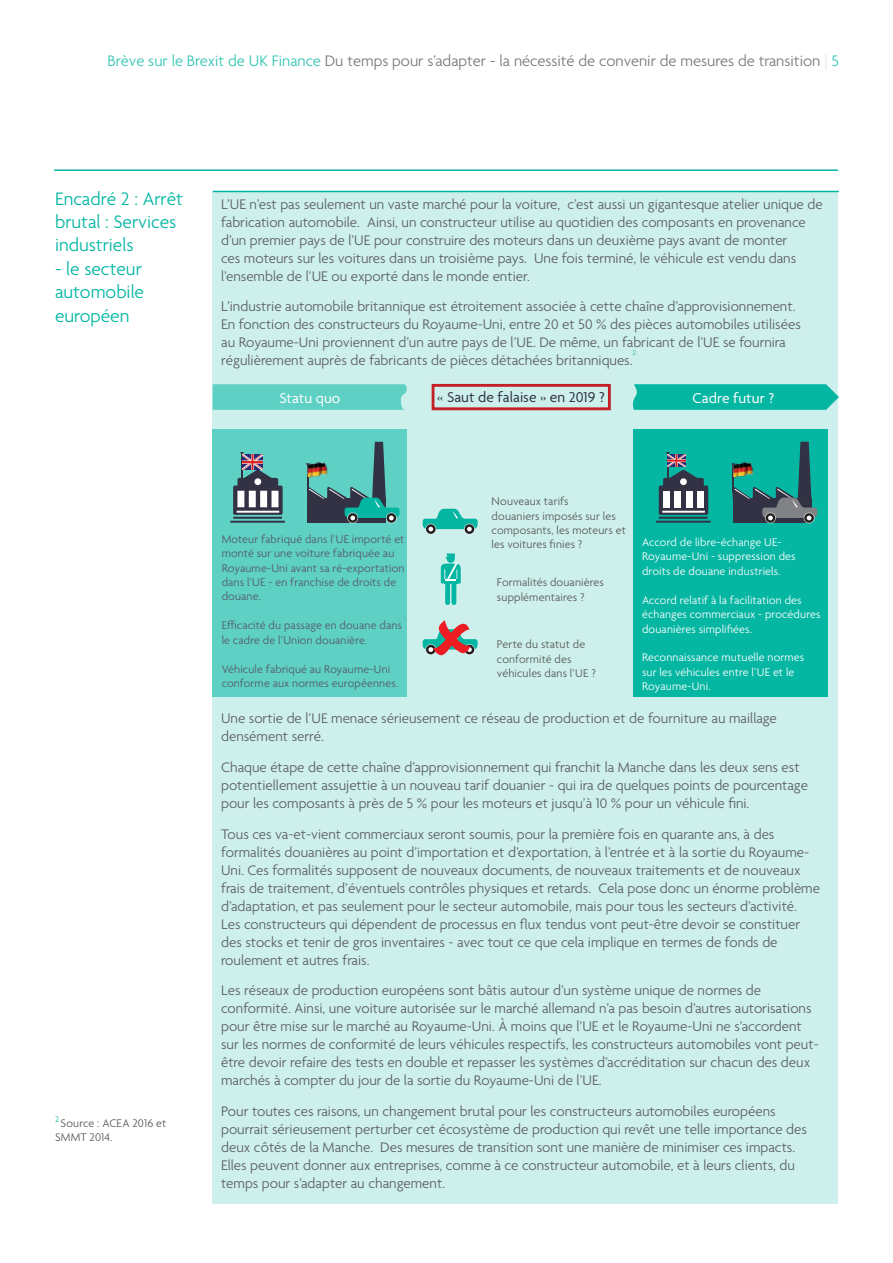
<style>
.page{position:relative;width:893px;height:1263px;background:#fff}
.page>*{position:absolute;margin:0;border:0;box-sizing:border-box;transform-origin:0 0}
.Sub_heading{font:300 19.5px/23.4px "Agenda";color:#00b6a3}
.t1{font:300 16.5px "Agenda";color:#797978}
.Box_text_-_full_out{font:15.45px "Agenda";letter-spacing:.005em;color:#333345}
.Box_text_-_full_out-2{font:15.45px "Agenda";letter-spacing:.005em;color:#fff}
.Body_text{font:300 15px/18px "Agenda";color:#5c5c69}
.Paragraph_Style_2{font:300 12px/14.4px "Agenda";letter-spacing:.015em;color:#565966}
.Paragraph_Style_2-2{font:300 12px/14.4px "Agenda";letter-spacing:.01em;color:#fff}
.Box_text_-_full_out-3{font:300 12px/14.4px "Agenda";letter-spacing:.01em;color:#575756}
.Body_text-2{font:7.05px "Arial";color:#55c1b2}
.s1{color:#33c5b5}
.s2{color:#e4e4e4}
</style>
<div class="page">
<hr style="left:55px;top:169px;width:783px;height:2px;background:#00b6a3">
<div style="left:213px;top:192px;width:625px;height:1011px;background:#cdf0ec"></div>
<div style="left:213px;top:429px;width:194px;height:268px;background:#5ed0c4"></div>
<div style="left:633px;top:429px;width:194px;height:268px;background:#05b6a2"></div>
<div style="left:307px;top:498px;width:79px;height:25px;background:#323244"></div>
<svg style="left:233px;top:485px;width:50px;height:30px"></svg>
<div style="left:237px;top:478px;width:41px;height:15px;background:#323244;border-radius:2px"></div>
<svg style="left:243px;top:470px;width:32px;height:10px"></svg>
<hr style="left:237px;top:511px;width:42px;height:2px;background:#fff">
<svg style="left:230px;top:517px;width:55px;height:6px"></svg>
<div style="left:254px;top:478px;width:7px;height:7px;background:#fff;border-radius:50%"></div>
<div style="left:271px;top:491px;width:7px;height:16px;background:#fff"></div>
<div style="left:237px;top:491px;width:7px;height:16px;background:#fff"></div>
<div style="left:249px;top:491px;width:7px;height:16px;background:#fff"></div>
<div style="left:260px;top:491px;width:7px;height:16px;background:#fff"></div>
<hr style="left:241px;top:452px;width:2px;height:29px;background:#323244">
<img style="left:243px;top:455px;width:19px;height:14px">
<div style="left:733px;top:498px;width:78px;height:25px;background:#323244"></div>
<div style="left:659px;top:485px;width:49px;height:30px;background:#323244;border-radius:2px"></div>
<div style="left:663px;top:478px;width:41px;height:15px;background:#323244;border-radius:2px"></div>
<hr style="left:662px;top:511px;width:43px;height:2px;background:#fff">
<svg style="left:656px;top:517px;width:55px;height:6px"></svg>
<div style="left:680px;top:478px;width:7px;height:7px;background:#fff;border-radius:50%"></div>
<div style="left:697px;top:491px;width:7px;height:16px;background:#fff"></div>
<div style="left:663px;top:491px;width:7px;height:16px;background:#fff"></div>
<div style="left:674px;top:491px;width:7px;height:16px;background:#fff"></div>
<div style="left:686px;top:491px;width:7px;height:16px;background:#fff"></div>
<svg style="left:666px;top:452px;width:34px;height:29px"></svg>
<img style="left:668px;top:454px;width:17px;height:13px">
<svg style="left:213px;top:384px;width:194px;height:26px;background:#61d1c5"></svg>
<svg style="left:632px;top:384px;width:207px;height:26px;background:#10b9a6"></svg>
<div style="left:387px;top:513px;width:9px;height:10px;border:2px solid #231f20;border-radius:50%"></div>
<svg style="left:347px;top:513px;width:11px;height:10px"></svg>
<div style="left:348px;top:513px;width:10px;height:10px;border:2px solid #231f20;border-radius:50%"></div>
<svg style="left:306px;top:442px;width:94px;height:76px"></svg>
<div style="left:466px;top:525px;width:7px;height:8px;background:#fff;border-radius:50%"></div>
<div style="left:465px;top:524px;width:9px;height:10px;border:2px solid #231f20;border-radius:50%"></div>
<svg style="left:425px;top:524px;width:11px;height:10px"></svg>
<div style="left:426px;top:524px;width:10px;height:10px;border:2px solid #231f20;border-radius:50%"></div>
<svg style="left:423px;top:509px;width:55px;height:20px"></svg>
<div style="left:804px;top:513px;width:10px;height:10px;border:2px solid #231f20;border-radius:50%"></div>
<div style="left:765px;top:513px;width:11px;height:10px;background:#7b7879;border-radius:50%"></div>
<div style="left:767px;top:514px;width:7px;height:8px;background:#fff;border-radius:50%"></div>
<div style="left:766px;top:513px;width:9px;height:10px;border:2px solid #231f20;border-radius:50%"></div>
<svg style="left:731px;top:442px;width:86px;height:76px"></svg>
<svg style="left:441px;top:553px;width:20px;height:52px"></svg>
<div style="left:432px;top:384px;width:179px;height:26px;border:3px solid #c32027"></div>
<hr style="left:213px;top:191px;width:625px;height:1px;background:#00b6a3">
<svg style="left:423px;top:629px;width:55px;height:26px"></svg>
<p class="t1" style="left:107px;top:52px;width:733px"><span class="s1">Brève sur le Brexit de UK Finance</span> Du temps pour s’adapter - la nécessité de convenir de mesures de transition <span class="s2">|</span> <span class="s1">5</span></p>
<p class="Sub_heading" style="left:55px;top:188px;width:129px">Encadré 2 : Arrêt brutal : Services industriels</p>
<p class="Sub_heading" style="left:55px;top:258px;width:91px;text-align:justify">- le secteur automobile européen</p>
<p class="Box_text_-_full_out-3" style="left:55px;top:1117px;width:113px"><sup>2</sup> Source : ACEA 2016 et<br>SMMT 2014.</p>
<p class="Body_text" style="left:221px;top:196px;width:603px">L’UE n’est pas seulement un vaste marché pour la voiture, c’est aussi un gigantesque atelier unique de fabrication automobile. Ainsi, un constructeur utilise au quotidien des composants en provenance d’un premier pays de l’UE pour construire des moteurs dans un deuxième pays avant de monter<br>ces moteurs sur les voitures dans un troisième pays. Une fois terminé, le véhicule est vendu dans l’ensemble de l’UE ou exporté dans le monde entier.</p>
<p class="Body_text" style="left:221px;top:298px;width:581px">L’industrie automobile britannique est étroitement associée à cette chaîne d’approvisionnement.<br>En fonction des constructeurs du Royaume-Uni, entre 20 et 50 % des pièces automobiles utilisées au Royaume-Uni proviennent d’un autre pays de l’UE. De même, un fabricant de l’UE se fournira régulièrement auprès de fabricants de pièces détachées britanniques.</p>
<p class="Body_text-2" style="left:633px;top:348px;width:5px">2</p>
<p class="Box_text_-_full_out-2" style="left:280px;top:390px;width:62px">Statu quo</p>
<p class="Box_text_-_full_out" style="left:437px;top:388px;width:169px">« Saut de falaise » en 2019 ?</p>
<p class="Box_text_-_full_out-2" style="left:693px;top:390px;width:83px">Cadre futur ?</p>
<p class="Paragraph_Style_2" style="left:222px;top:532px;width:184px">Moteur fabriqué dans l’UE importé et monté sur une voiture fabriquée au<br>Royaume-Uni avant sa ré-exportation dans l’UE - en franchise de droits de douane.</p>
<p class="Paragraph_Style_2" style="left:222px;top:619px;width:182px">Efficacité du passage en douane dans le cadre de l’Union douanière.</p>
<p class="Paragraph_Style_2" style="left:222px;top:662px;width:178px">Véhicule fabriqué au Royaume-Uni conforme aux normes européennes.</p>
<p class="Box_text_-_full_out-3" style="left:492px;top:495px;width:136px">Nouveaux tarifs<br>douaniers imposés sur les composants, les moteurs et les voitures finies ?</p>
<p class="Box_text_-_full_out-3" style="left:497px;top:576px;width:108px">Formalités douanières supplémentaires ?</p>
<p class="Box_text_-_full_out-3" style="left:497px;top:638px;width:100px">Perte du statut de conformité des véhicules dans l’UE ?</p>
<p class="Paragraph_Style_2-2" style="left:642px;top:536px;width:155px">Accord de libre-échange UE-<br>Royaume-Uni - suppression des droits de douane industriels.</p>
<p class="Paragraph_Style_2-2" style="left:642px;top:593px;width:180px">Accord relatif à la facilitation des échanges commerciaux - procédures douanières simplifiées.</p>
<p class="Paragraph_Style_2-2" style="left:642px;top:651px;width:164px">Reconnaissance mutuelle normes sur les véhicules entre l’UE et le<br>Royaume-Uni.</p>
<p class="Body_text" style="left:221px;top:710px;width:557px">Une sortie de l’UE menace sérieusement ce réseau de production et de fourniture au maillage densément serré.</p>
<p class="Body_text" style="left:221px;top:759px;width:588px">Chaque étape de cette chaîne d’approvisionnement qui franchit la Manche dans les deux sens est potentiellement assujettie à un nouveau tarif douanier - qui ira de quelques points de pourcentage pour les composants à près de 5 % pour les moteurs et jusqu’à 10 % pour un véhicule fini.</p>
<p class="Body_text" style="left:221px;top:826px;width:600px">Tous ces va-et-vient commerciaux seront soumis, pour la première fois en quarante ans, à des formalités douanières au point d’importation et d’exportation, à l’entrée et à la sortie du Royaume-Uni. Ces formalités supposent de nouveaux documents, de nouveaux traitements et de nouveaux frais de traitement, d’éventuels contrôles physiques et retards. Cela pose donc un énorme problème d’adaptation, et pas seulement pour le secteur automobile, mais pour tous les secteurs d’activité.<br>Les constructeurs qui dépendent de processus en flux tendus vont peut-être devoir se constituer des stocks et tenir de gros inventaires - avec tout ce que cela implique en termes de fonds de roulement et autres frais.</p>
<p class="Body_text" style="left:221px;top:982px;width:599px">Les réseaux de production européens sont bâtis autour d’un système unique de normes de conformité. Ainsi, une voiture autorisée sur le marché allemand n’a pas besoin d’autres autorisations pour être mise sur le marché au Royaume-Uni. À moins que l’UE et le Royaume-Uni ne s’accordent sur les normes de conformité de leurs véhicules respectifs, les constructeurs automobiles vont peut&shy;être devoir refaire des tests en double et repasser les systèmes d’accréditation sur chacun des deux marchés à compter du jour de la sortie du Royaume-Uni de l’UE.</p>
<p class="Body_text" style="left:221px;top:1103px;width:587px">Pour toutes ces raisons, un changement brutal pour les constructeurs automobiles européens pourrait sérieusement perturber cet écosystème de production qui revêt une telle importance des deux côtés de la Manche. Des mesures de transition sont une manière de minimiser ces impacts.<br>Elles peuvent donner aux entreprises, comme à ce constructeur automobile, et à leurs clients, du temps pour s’adapter au changement.</p>
</div>
